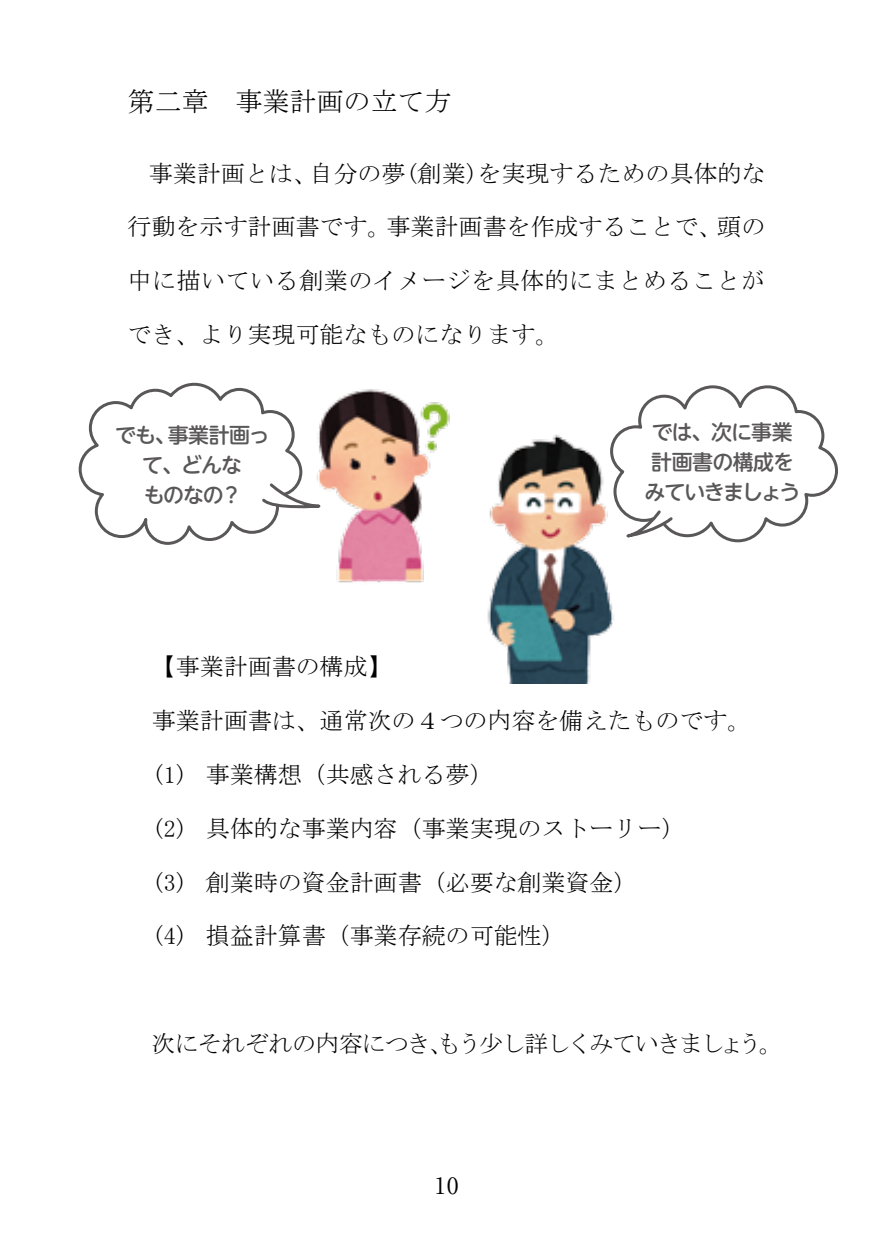
<style>
.page{position:relative;width:893px;height:1259px;background:#fff}
.page>*{position:absolute;margin:0;border:0;box-sizing:border-box;transform-origin:0 0}
.t1{font:27px "MS Mincho";color:#000}
.t2{font:24px "MS Mincho";color:#000}
.t3{font:24px "MS Mincho";letter-spacing:-.055em;color:#000}
.t4{font:24px "MS Mincho";letter-spacing:.025em;color:#000}
.t5{font:22.5px "Ryumin Pr 5";color:#000}
.t6{font:500 21px/30px "UD Shin M Go Pr 6";letter-spacing:-.05em;color:#595757;text-align:center}
</style>
<div class="page">
<img style="left:487px;top:434px;width:127px;height:249px">
<img style="left:322px;top:389px;width:128px;height:194px">
<svg style="left:609px;top:385px;width:229px;height:159px"></svg>
<svg style="left:78px;top:382px;width:244px;height:163px"></svg>
<p class="t1" style="left:128px;top:88px;width:325px">第二章 事業計画の立て方</p>
<p class="t2" style="left:149px;top:161px;width:618px">事業計画とは、自分の夢(創業)を実現するための具体的な</p>
<p class="t2" style="left:128px;top:215px;width:639px">行動を示す計画書です。事業計画書を作成することで、頭の</p>
<p class="t4" style="left:128px;top:269px;width:639px">中に描いている創業のイメージを具体的にまとめることが</p>
<p class="t2" style="left:128px;top:322px;width:433px">でき、より実現可能なものになります。</p>
<p class="t6" style="left:115px;top:419px;width:156px">でも、事業計画って、どんな<br>ものなの？</p>
<p class="t6" style="left:645px;top:416px;width:157px">では、次に事業計画書の構成をみていきましょう</p>
<p class="t2" style="left:152px;top:654px;width:241px">【事業計画書の構成】</p>
<p class="t2" style="left:152px;top:708px;width:601px">事業計画書は、通常次の４つの内容を備えたものです。</p>
<p class="t2" style="left:152px;top:762px;width:343px">(1) 事業構想（共感される夢）</p>
<p class="t2" style="left:152px;top:816px;width:535px">(2) 具体的な事業内容（事業実現のストーリー）</p>
<p class="t2" style="left:152px;top:870px;width:487px">(3) 創業時の資金計画書（必要な創業資金）</p>
<p class="t2" style="left:152px;top:923px;width:415px">(4) 損益計算書（事業存続の可能性）</p>
<p class="t3" style="left:151px;top:1031px;width:633px">次にそれぞれの内容につき、もう少し詳しくみていきましょう。</p>
<p class="t5" style="left:435px;top:1167px;width:25px">10</p>
</div>
